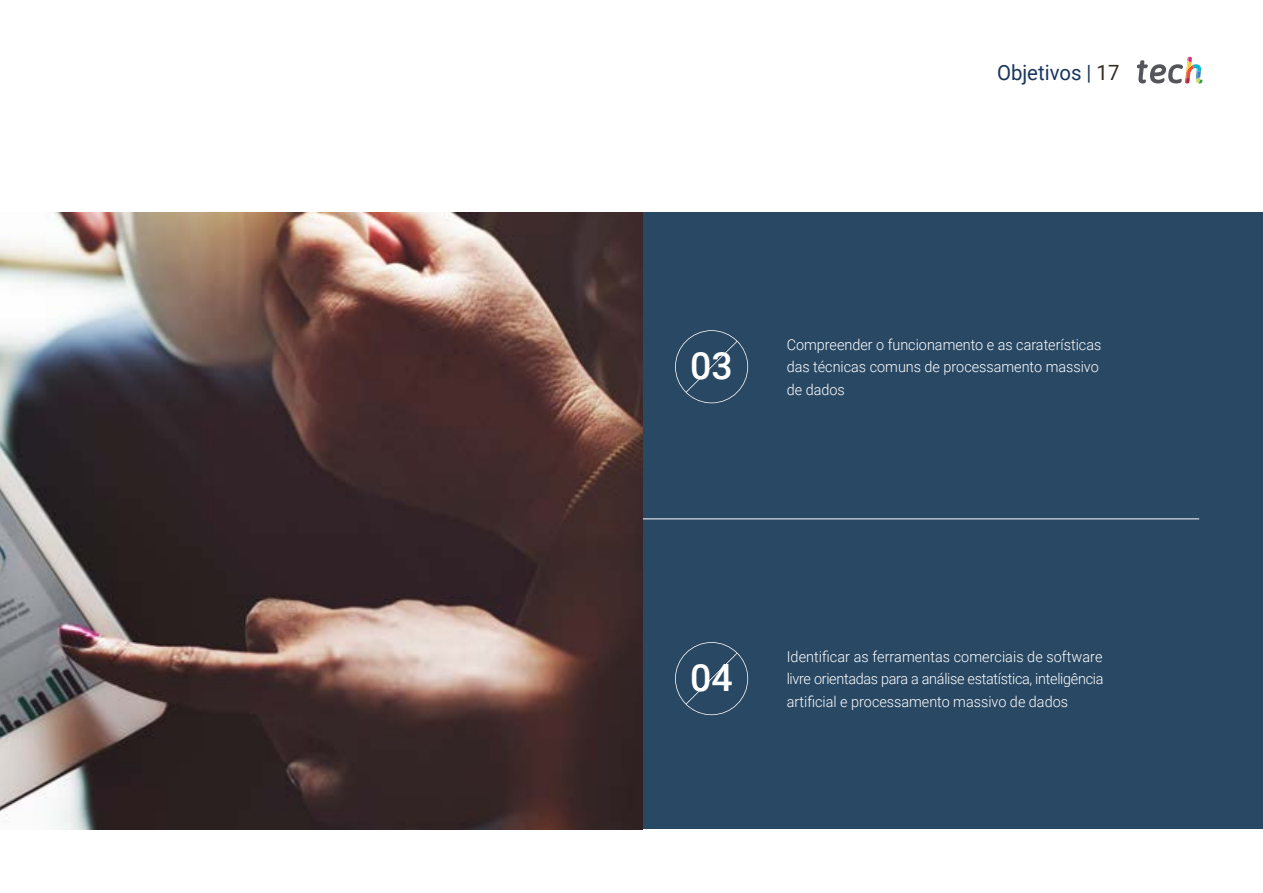
<style>
.page{position:relative;width:1263px;height:893px;background:#fff}
.page>*{position:absolute;margin:0;border:0;box-sizing:border-box;transform-origin:0 0}
.t1{font:500 37.5px "Roboto";color:#fff}
.t2{font:21px "Roboto";color:#1a355c}
.t3{font:300 15px/22.5px "Roboto";color:#fff;text-align:justify;scale:.96 1}
.s1{color:#312e20}
</style>
<div class="page">
<div style="left:638px;top:213px;width:625px;height:616px;background:#294863"></div>
<svg style="left:1137px;top:57px;width:65px;height:27px"></svg>
<svg style="left:675px;top:642px;width:73px;height:73px"></svg>
<svg style="left:675px;top:330px;width:73px;height:73px"></svg>
<hr style="left:0;top:519px;width:1199px;height:1px;background:#fff">
<img style="left:0;top:213px;width:642px;height:616px">
<h2 class="t2" style="left:997px;top:57px;width:124px">Objetivos | <span class="s1">17</span></h2>
<h1 class="t1" style="left:690px;top:340px;width:44px">03</h1>
<p class="t3" style="left:787px;top:333px;width:329px;text-align:left">Compreender o funcionamento e as caraterísticas das técnicas comuns de processamento massivo de dados</p>
<h1 class="t1" style="left:690px;top:652px;width:44px">04</h1>
<p class="t3" style="left:787px;top:645px;width:331px">Identificar as ferramentas comerciais de software livre orientadas para a análise estatística, inteligência artificial e processamento massivo de dados</p>
</div>
